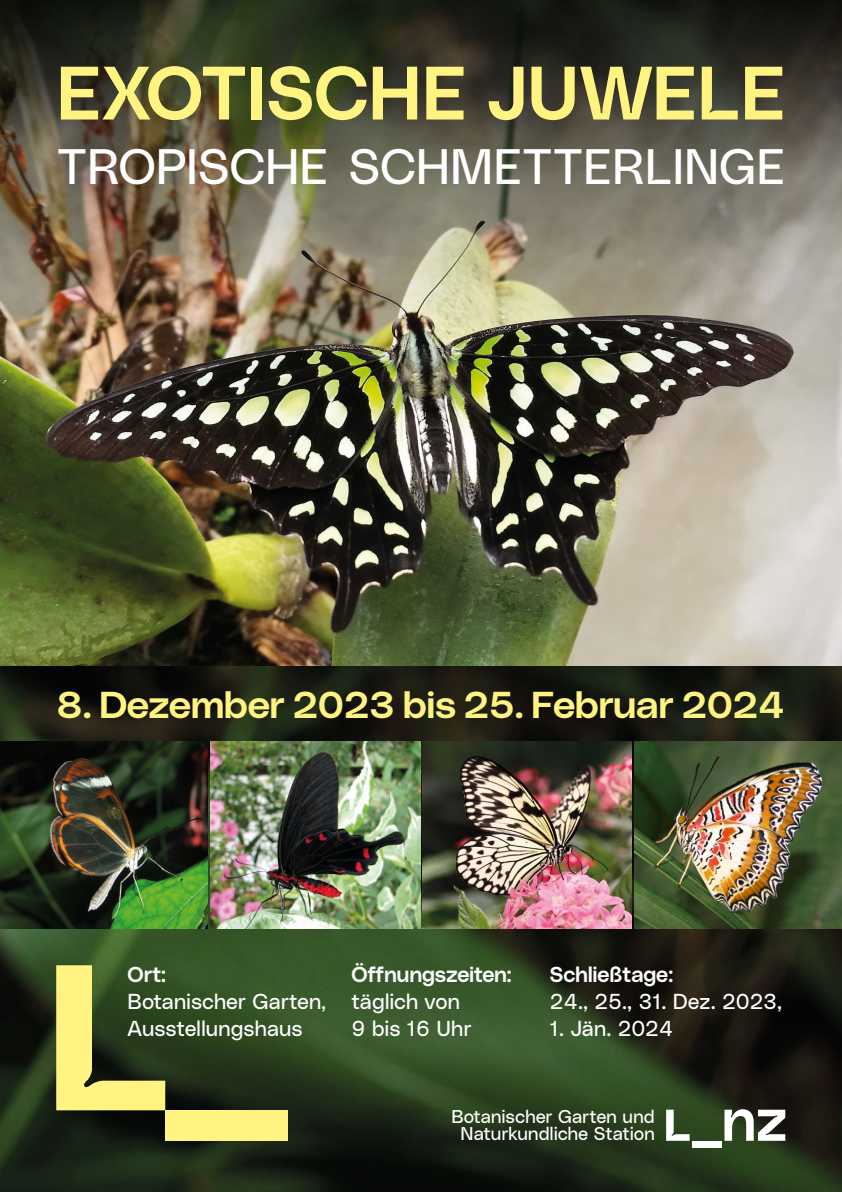
<style>
.page{position:relative;width:842px;height:1192px;background:#fff}
.page>*{position:absolute;margin:0;border:0;box-sizing:border-box;transform-origin:0 0}
.t1{font:75px "Lentia Nova Median";letter-spacing:.01em;color:#fff482}
.t2{font:49.5px "Lentia Nova Neutral";color:#fff}
.t3{font:37.2px "Lentia Nova Median";letter-spacing:-.02em;color:#fff482;scale:1.08 1}
.t4{font:21.5px/27px "Lentia Nova Neutral";letter-spacing:-.01em;color:#fff}
.t5{font:21.5px "Lentia Nova Median";letter-spacing:-.01em;color:#fff}
.t6{font:18.4px/17.4px "Lentia Nova Neutral";letter-spacing:-.01em;color:#fff;text-align:center}
</style>
<div class="page">
<img style="left:0;top:665px;width:842px;height:527px">
<img style="left:0;top:0;width:842px;height:665px">
<div style="left:692px;top:1141px;width:29px;height:6px;background:#fff"></div>
<svg style="left:666px;top:1110px;width:24px;height:31px"></svg>
<svg style="left:724px;top:1109px;width:61px;height:32px"></svg>
<div style="left:165px;top:1110px;width:123px;height:31px;background:#fff482"></div>
<svg style="left:56px;top:965px;width:109px;height:145px;background:#8a904b"></svg>
<img style="left:0;top:741px;width:207px;height:187px">
<img style="left:635px;top:741px;width:207px;height:187px">
<img style="left:423px;top:741px;width:209px;height:187px">
<img style="left:211px;top:741px;width:209px;height:187px">
<h1 class="t1" style="left:57px;top:35px;width:730px">EXOTISCHE JUWELE</h1>
<h2 class="t2" style="left:57px;top:130px;width:730px">TROPISCHE SCHMETTERLINGE</h2>
<h3 class="t3" style="left:56px;top:676px;width:676px">8. Dezember 2023 bis 25. Februar 2024</h3>
<p class="t5" style="left:128px;top:958px;width:40px">Ort:</p>
<p class="t4" style="left:128px;top:987px;width:200px">Botanischer Garten,<br>Ausstellungshaus</p>
<p class="t5" style="left:352px;top:958px;width:162px">Öffnungszeiten:</p>
<p class="t4" style="left:352px;top:987px;width:122px">täglich von<br>9 bis 16 Uhr</p>
<p class="t5" style="left:550px;top:958px;width:125px">Schließtage:</p>
<p class="t4" style="left:550px;top:987px;width:234px">24., 25., 31. Dez. 2023,</p>
<p class="t4" style="left:550px;top:1014px;width:125px">1. Jän. 2024</p>
<p class="t6" style="left:451px;top:1107px;width:205px">Botanischer Garten und<br>Naturkundliche Station</p>
</div>
